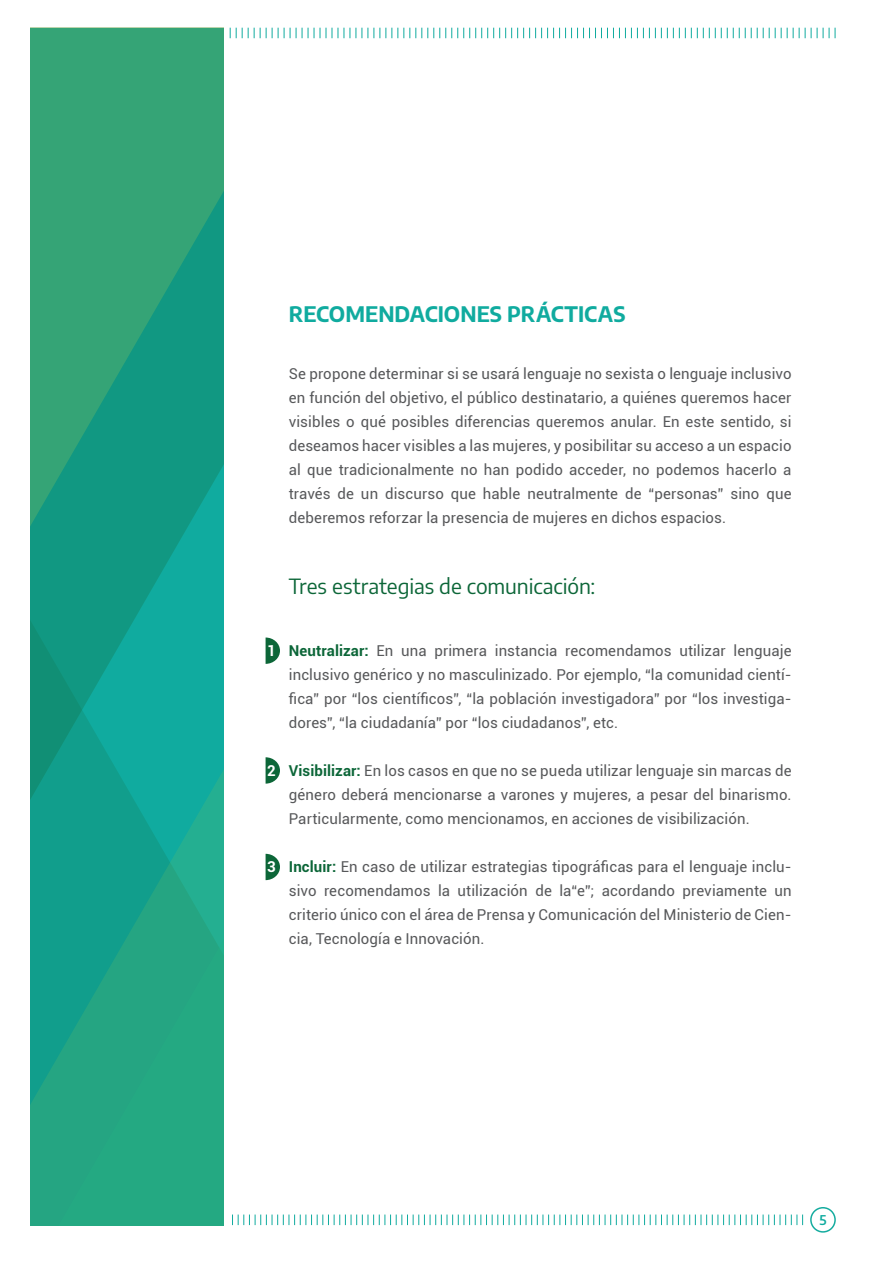
<style>
.page{position:relative;width:893px;height:1263px;background:#fff}
.page>*{position:absolute;margin:0;border:0;box-sizing:border-box;transform-origin:0 0}
.t1{font:21px "Encode Sans";letter-spacing:-.005em;color:#0c6638}
.t2{font:700 21px "Encode Sans";color:#10ab9f}
.t3{font:15px/24px "Roboto";letter-spacing:.005em;color:#57585a;text-align:justify}
.t4{font:700 15px "Roboto";color:#fff}
.t5{font:600 13.2px "Encode Sans";color:#10ab9f}
.s1{font-weight:700;color:#0c6638}
</style>
<div class="page">
<svg style="left:266px;top:637px;width:14px;height:27px"></svg>
<svg style="left:266px;top:757px;width:14px;height:27px"></svg>
<svg style="left:266px;top:854px;width:14px;height:26px"></svg>
<svg style="left:31px;top:28px;width:193px;height:401px;background:#2da178"></svg>
<svg style="left:31px;top:429px;width:193px;height:796px;background:#18a289"></svg>
<svg style="left:232px;top:1214px;width:571px;height:11px"></svg>
<div style="left:810px;top:1207px;width:26px;height:25px;border:2px solid #15ac9f;border-radius:50%"></div>
<svg style="left:230px;top:28px;width:606px;height:10px"></svg>
<h1 class="t2" style="left:289px;top:298px;width:338px">RECOMENDACIONES PRÁCTICAS</h1>
<p class="t3" style="left:289px;top:361px;width:504px">Se propone determinar si se usará lenguaje no sexista o lenguaje inclusivo en función del objetivo, el público destinatario, a quiénes queremos hacer visibles o qué posibles diferencias queremos anular. En este sentido, si deseamos hacer visibles a las mujeres, y posibilitar su acceso a un espacio al que tradicionalmente no han podido acceder, no podemos hacerlo a través de un discurso que hable neutralmente de “personas” sino que deberemos reforzar la presencia de mujeres en dichos espacios.</p>
<h1 class="t1" style="left:289px;top:572px;width:308px">Tres estrategias de comunicación:</h1>
<p class="t4" style="left:267px;top:640px;width:10px">1</p>
<p class="t4" style="left:267px;top:760px;width:10px">2</p>
<p class="t4" style="left:267px;top:856px;width:10px">3</p>
<p class="t3" style="left:289px;top:638px;width:504px"><span class="s1">Neutralizar:</span> En una primera instancia recomendamos utilizar lenguaje inclusivo genérico y no masculinizado. Por ejemplo, “la comunidad cientí&shy;fica” por “los científicos”, “la población investigadora” por “los investiga&shy;dores”, “la ciudadanía” por “los ciudadanos”, etc.</p>
<p class="t3" style="left:289px;top:758px;width:504px"><span class="s1">Visibilizar:</span> En los casos en que no se pueda utilizar lenguaje sin marcas de género deberá mencionarse a varones y mujeres, a pesar del binarismo.<br>Particularmente, como mencionamos, en acciones de visibilización.</p>
<p class="t3" style="left:289px;top:854px;width:504px"><span class="s1">Incluir:</span> En caso de utilizar estrategias tipográficas para el lenguaje inclu&shy;sivo recomendamos la utilización de la“e”; acordando previamente un criterio único con el área de Prensa y Comunicación del Ministerio de Cien&shy;cia, Tecnología e Innovación.</p>
<p class="t5" style="left:820px;top:1210px;width:9px">5</p>
</div>
